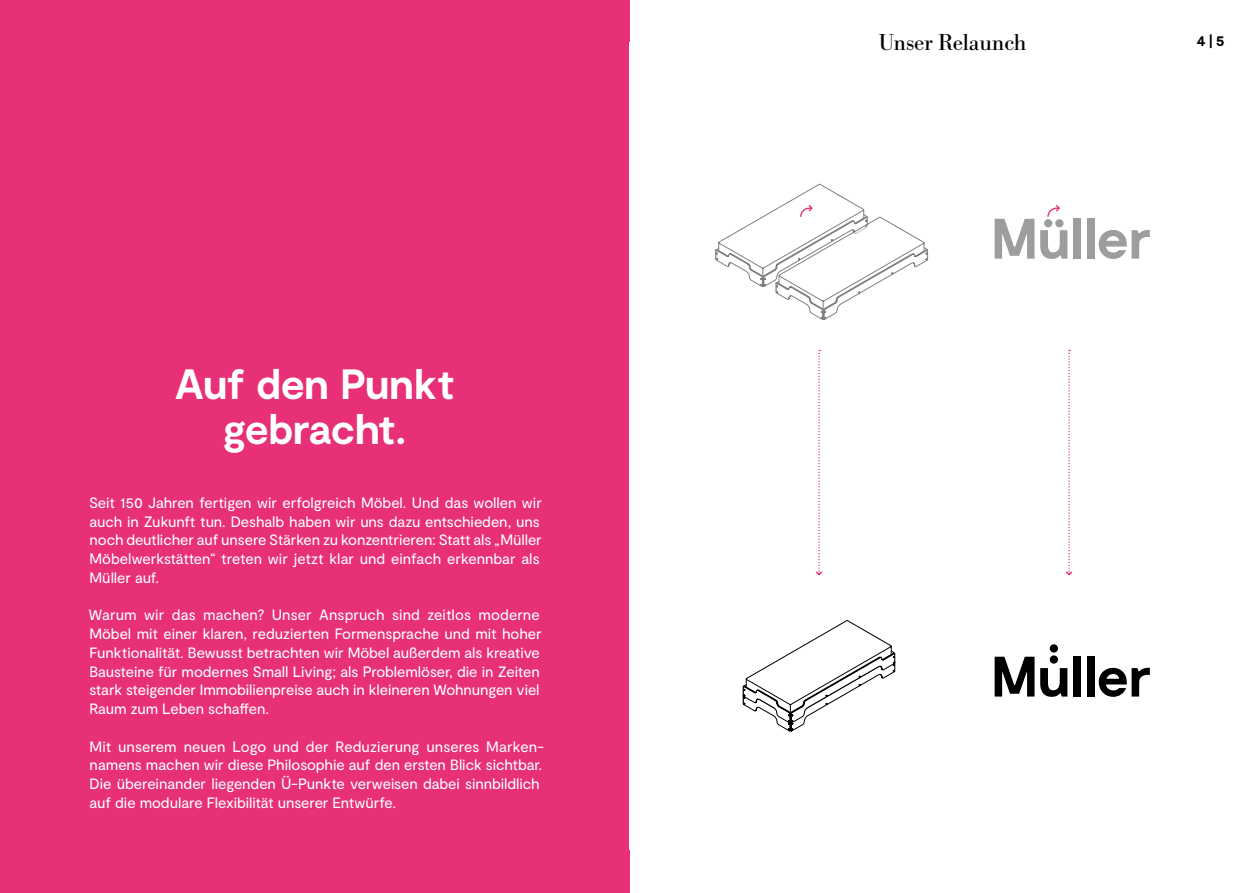
<style>
.page{position:relative;width:1259px;height:893px;background:#fff}
.page>*{position:absolute;margin:0;border:0;box-sizing:border-box;transform-origin:0 0}
.t1{font:700 42.3px/45px "Moderat";letter-spacing:-.01em;color:#fff;text-align:center}
.t2{font:24px "Bodoni URW";letter-spacing:-.005em;color:#000}
.t3{font:15px/18.8px "Moderat";letter-spacing:-.005em;color:#fff}
.t4{font:700 15px "Moderat";color:#000}
</style>
<div class="page">
<div style="left:0;top:0;width:629px;height:893px;background:#e73077"></div>
<svg style="left:1098px;top:668px;width:51px;height:29px"></svg>
<div style="left:1087px;top:656px;width:7px;height:41px;background:#000"></div>
<div style="left:1073px;top:656px;width:8px;height:41px;background:#000"></div>
<svg style="left:1040px;top:668px;width:27px;height:29px"></svg>
<svg style="left:1049px;top:655px;width:9px;height:9px"></svg>
<svg style="left:1049px;top:644px;width:9px;height:9px"></svg>
<svg style="left:994px;top:657px;width:40px;height:40px"></svg>
<svg style="left:1098px;top:230px;width:51px;height:29px"></svg>
<div style="left:1087px;top:218px;width:7px;height:41px;background:#9c9d9d"></div>
<div style="left:1073px;top:218px;width:8px;height:41px;background:#9c9d9d"></div>
<svg style="left:1040px;top:230px;width:27px;height:29px"></svg>
<div style="left:1044px;top:219px;width:8px;height:8px;background:#9c9d9d;border-radius:50%"></div>
<svg style="left:994px;top:219px;width:40px;height:40px"></svg>
<div style="left:1055px;top:219px;width:8px;height:8px;background:#9c9d9d;border-radius:50%"></div>
<svg style="left:743px;top:620px;width:152px;height:112px"></svg>
<svg style="left:1047px;top:205px;width:13px;height:12px"></svg>
<svg style="left:715px;top:184px;width:213px;height:136px"></svg>
<svg style="left:815px;top:350px;width:8px;height:226px"></svg>
<svg style="left:1065px;top:350px;width:8px;height:226px"></svg>
<h1 class="t1" style="left:175px;top:363px;width:281px">Auf den Punkt gebracht.</h1>
<p class="t3" style="left:89px;top:494px;width:454px">Seit 150 Jahren fertigen wir erfolgreich Möbel. Und das wollen wir auch in Zukunft tun. Deshalb haben wir uns dazu entschieden, uns noch deutlicher auf unsere Stärken zu konzentrieren: Statt als „Müller Möbelwerkstätten“ treten wir jetzt klar und einfach erkennbar als Müller auf.</p>
<p class="t3" style="left:89px;top:606px;width:454px">Warum wir das machen? Unser Anspruch sind zeitlos moderne Möbel mit einer klaren, reduzierten Formensprache und mit hoher Funktionalität. Bewusst betrachten wir Möbel außerdem als kreative Bausteine für modernes Small Living; als Problemlöser, die in Zeiten stark steigender Immobilienpreise auch in kleineren Wohnungen viel Raum zum Leben schaffen.</p>
<p class="t3" style="left:90px;top:737px;width:456px">Mit unserem neuen Logo und der Reduzierung unseres Marken&shy;namens machen wir diese Philosophie auf den ersten Blick sichtbar.<br>Die übereinander liegenden Ü-Punkte verweisen dabei sinnbildlich auf die modulare Flexibilität unserer Entwürfe.</p>
<h2 class="t2" style="left:879px;top:28px;width:149px">Unser Relaunch</h2>
<p class="t4" style="left:1197px;top:31px;width:29px">4 | 5</p>
</div>
